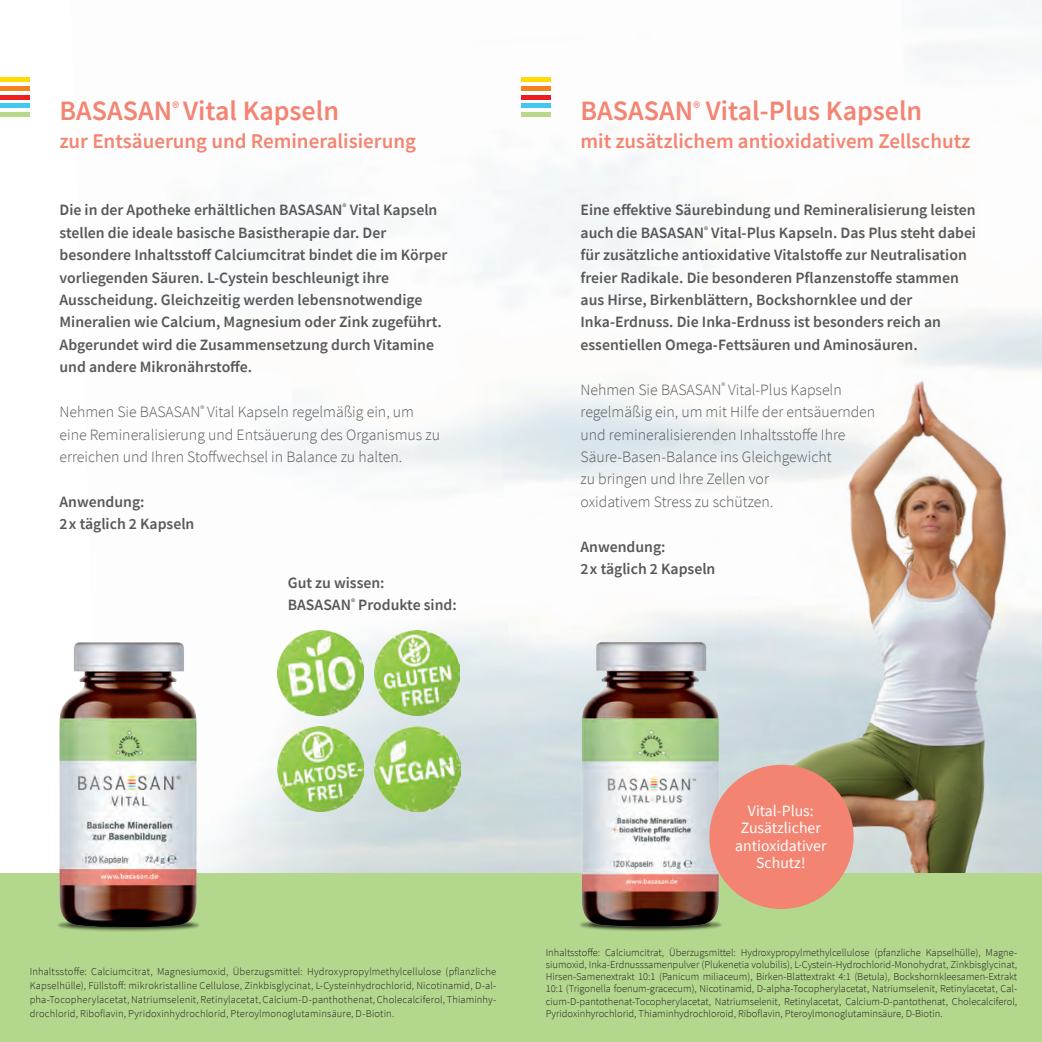
<style>
.page{position:relative;width:1042px;height:1042px;background:#fff}
.page>*{position:absolute;margin:0;border:0;box-sizing:border-box;transform-origin:0 0}
.t1{font:600 28px "Source Sans Pro";color:#f48472}
.t2{font:600 21px "Source Sans Pro";color:#f48472}
.t3{font:600 15.75px/22.4px "Source Sans Pro";color:#57585a}
.t4{font:300 15.75px/22.4px "Source Sans Pro";color:#57585a}
.t5{font:15.75px/17.5px "Source Sans Pro";color:#fff;text-align:center}
.t6{font:300 10.5px/12.2px "Source Sans Pro";letter-spacing:.005em;color:#231f20;text-align:justify}
</style>
<div class="page">
<img style="left:266px;top:0;width:776px;height:873px">
<div style="left:0;top:873px;width:1042px;height:169px;background:#b3d78d"></div>
<img style="left:511px;top:614px;width:236px;height:317px">
<hr style="left:0;top:77px;width:30px;height:4px;background:#ffdc01">
<hr style="left:0;top:86px;width:30px;height:4px;background:#f58220">
<hr style="left:0;top:95px;width:30px;height:4px;background:#ee1d23">
<hr style="left:0;top:104px;width:30px;height:4px;background:#40c7f4">
<hr style="left:0;top:113px;width:30px;height:4px;background:#b8d989">
<img style="left:57px;top:642px;width:163px;height:290px">
<div style="left:709px;top:765px;width:144px;height:144px;background:#f48472;border-radius:50%"></div>
<hr style="left:521px;top:77px;width:30px;height:4px;background:#ffdc01">
<hr style="left:521px;top:86px;width:30px;height:4px;background:#f58220">
<hr style="left:521px;top:95px;width:30px;height:4px;background:#ee1d23">
<hr style="left:521px;top:104px;width:30px;height:4px;background:#40c7f4">
<hr style="left:521px;top:113px;width:30px;height:4px;background:#b8d989">
<img style="left:278px;top:630px;width:85px;height:86px">
<img style="left:374px;top:630px;width:86px;height:86px">
<img style="left:278px;top:726px;width:85px;height:86px">
<img style="left:374px;top:726px;width:86px;height:86px">
<h1 class="t1" style="left:60px;top:93px;width:281px">BASASAN<sup>®</sup> Vital Kapseln</h1>
<h2 class="t2" style="left:60px;top:127px;width:358px">zur Entsäuerung und Remineralisierung</h2>
<p class="t3" style="left:60px;top:199px;width:389px">Die in der Apotheke erhältlichen BASASAN<sup>®</sup> Vital Kapseln stellen die ideale basische Basistherapie dar. Der besondere Inhaltsstoff Calciumcitrat bindet die im Körper vorliegenden Säuren. L-Cystein beschleunigt ihre Ausscheidung. Gleichzeitig werden lebensnotwendige Mineralien wie Calcium, Magnesium oder Zink zugeführt.<br>Abgerundet wird die Zusammensetzung durch Vitamine und andere Mikronährstoffe.</p>
<h3 class="t4" style="left:60px;top:401px;width:382px">Nehmen Sie BASASAN<sup>®</sup> Vital Kapseln regelmäßig ein, um eine Remineralisierung und Entsäuerung des Organismus zu erreichen und Ihren Stoffwechsel in Balance zu halten.</h3>
<h3 class="t3" style="left:60px;top:490px;width:136px">Anwendung:<br>2x täglich 2 Kapseln</h3>
<h3 class="t3" style="left:288px;top:571px;width:170px">Gut zu wissen:<br>BASASAN<sup>®</sup> Produkte sind:</h3>
<h1 class="t1" style="left:580px;top:93px;width:343px">BASASAN<sup>®</sup> Vital-Plus Kapseln</h1>
<h2 class="t2" style="left:580px;top:127px;width:391px">mit zusätzlichem antioxidativem Zellschutz</h2>
<p class="t3" style="left:580px;top:199px;width:397px">Eine effektive Säurebindung und Remineralisierung leisten auch die BASASAN<sup>®</sup> Vital-Plus Kapseln. Das Plus steht dabei für zusätzliche antioxidative Vitalstoffe zur Neutralisation freier Radikale. Die besonderen Pflanzenstoffe stammen aus Hirse, Birkenblättern, Bockshornklee und der Inka-Erdnuss. Die Inka-Erdnuss ist besonders reich an essentiellen Omega-Fettsäuren und Aminosäuren.</p>
<h3 class="t4" style="left:580px;top:378px;width:296px">Nehmen Sie BASASAN<sup>®</sup> Vital-Plus Kapseln regelmäßig ein, um mit Hilfe der entsäuernden und remineralisierenden Inhaltsstoffe Ihre Säure-Basen-Balance ins Gleichgewicht<br>zu bringen und Ihre Zellen vor<br>oxidativem Stress zu schützen.</h3>
<h3 class="t3" style="left:580px;top:535px;width:136px">Anwendung:<br>2x täglich 2 Kapseln</h3>
<p class="t6" style="left:30px;top:964px;width:468px;line-height:14px">Inhaltsstoffe: Calciumcitrat, Magnesiumoxid, Überzugsmittel: Hydroxypropylmethylcellulose (pflanzliche Kapselhülle), Füllstoff: mikrokristalline Cellulose, Zinkbisglycinat, L-Cysteinhydrochlorid, Nicotinamid, D-al&shy;pha-Tocopherylacetat, Natriumselenit, Retinylacetat, Calcium-D-panthothenat, Cholecalciferol, Thiaminhy&shy;drochlorid, Riboflavin, Pyridoxinhydrochlorid, Pteroylmonoglutaminsäure, D-Biotin.</p>
<h3 class="t5" style="left:735px;top:801px;width:93px">Vital-Plus:<br>Zusätzlicher antioxidativer<br>Schutz!</h3>
<p class="t6" style="left:546px;top:946px;width:473px">Inhaltsstoffe: Calciumcitrat, Überzugsmittel: Hydroxypropylmethylcellulose (pfanzliche Kapselhülle), Magne&shy;siumoxid, Inka-Erdnusssamenpulver (Plukenetia volubilis), L-Cystein-Hydrochlorid-Monohydrat, Zinkbisglycinat, Hirsen-Samenextrakt 10:1 (Panicum miliaceum), Birken-Blattextrakt 4:1 (Betula), Bockshornkleesamen-Extrakt 10:1 (Trigonella foenum-gracecum), Nicotinamid, D-alpha-Tocopherylacetat, Natriumselenit, Retinylacetat, Cal&shy;cium-D-pantothenat-Tocopherylacetat, Natriumselenit, Retinylacetat, Calcium-D-pantothenat, Cholecalciferol, Pyridoxinhyrochlorid, Thiaminhydrochloroid, Riboflavin, Pteroylmonoglutaminsäure, D-Biotin.</p>
</div>
